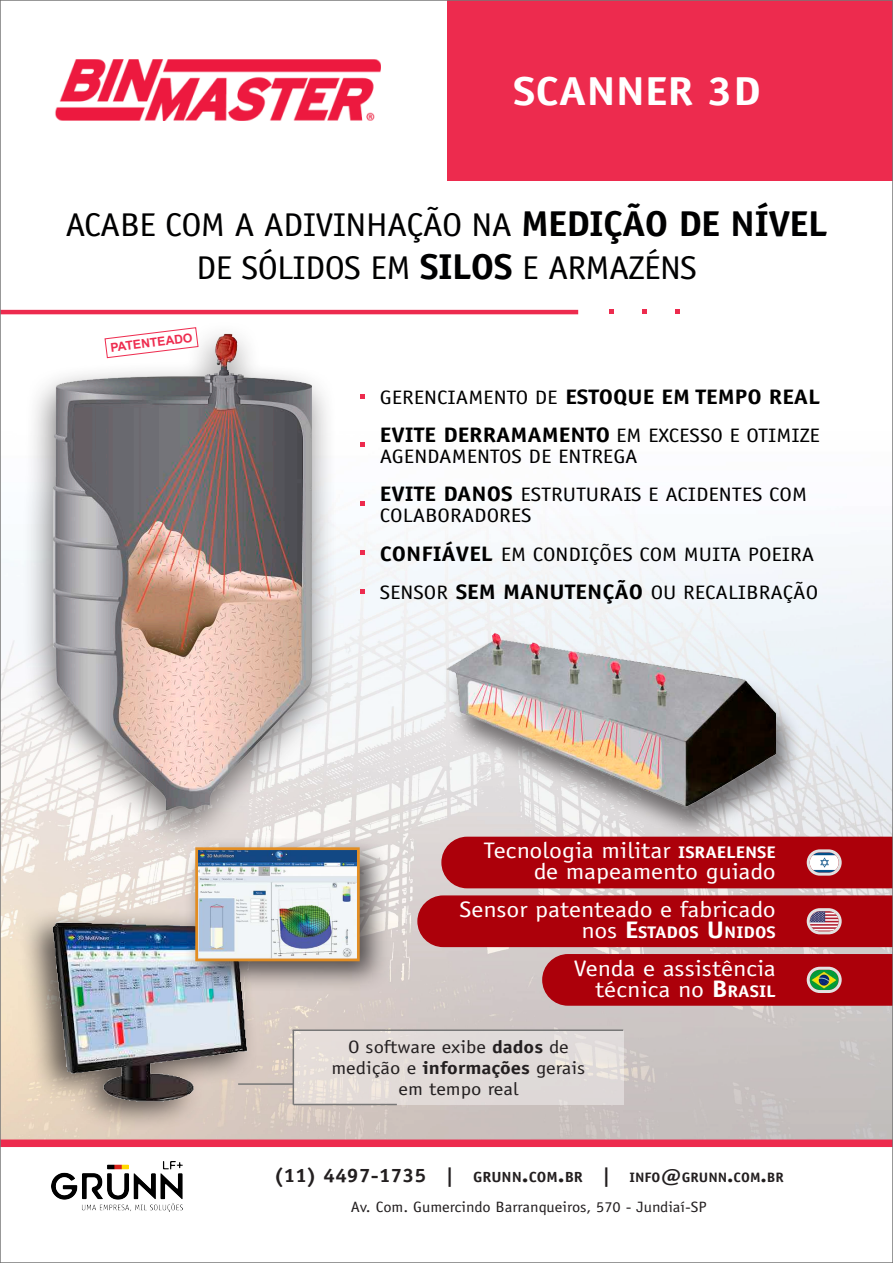
<style>
.page{position:relative;width:893px;height:1263px;background:#fff}
.page>*{position:absolute;margin:0;border:0;box-sizing:border-box;transform-origin:0 0}
.t1{font:700 40.5px "Officina Sans";color:#fff;scale:1.15 1}
.t2{font:33px/43.5px "Officina Sans";letter-spacing:-.02em;color:#000001;text-align:center;scale:1.1 1}
.t3{font:22.5px/21px "Officina Sans";color:#fff;text-align:right;scale:1.15 1}
.t4{font:700 21px/38.2px "Officina Sans";color:#000;scale:1.15 1}
.t5{font:19.5px/38.2px "Officina Sans";color:#000;scale:1.15 1}
.t6{font:700 19.5px "Officina Sans";color:#231f20;scale:1.1 1}
.t7{font:18px/21px "Officina Sans";color:#231f20;text-align:center;scale:1.15 1}
.t8{font:700 16.8px "Officina Sans";color:#fff;scale:1.15 1}
.t9{font:15px "Officina Sans";color:#231f20;scale:1.1 1}
.t10{font:700 12.3px "Arial";color:#ee2d50}
.s1{font-weight:700;font-size:36px}
.s2{font-weight:400;font-size:19.5px}
.s3{font-weight:700;font-size:21px}
.s4{font-weight:700;font-size:16.8px}
.s5{font-weight:400;font-size:22.5px}
.s6{font-size:24px}
.s7{font-weight:700;font-size:24px}
.s8{font-weight:700}
.s9{font-size:14.7px}
.s10{font-size:21px}
.s11{font-size:13.65px}
</style>
<div class="page">
<img style="left:3px;top:309px;width:887px;height:830px">
<img style="left:51px;top:1162px;width:132px;height:50px">
<div style="left:0;top:1139px;width:893px;height:8px;background:#ed2b4e"></div>
<div style="left:441px;top:837px;width:449px;height:51px;background:#ac000a"></div>
<div style="left:417px;top:895px;width:473px;height:52px;background:#ac000a"></div>
<div style="left:542px;top:954px;width:348px;height:52px;background:#ac000a"></div>
<img style="left:810px;top:852px;width:29px;height:21px;border-radius:10px">
<div style="left:807px;top:849px;width:35px;height:27px;border:3px solid #e2e2e2;border-radius:12px"></div>
<img style="left:810px;top:911px;width:29px;height:20px;border-radius:10px">
<div style="left:807px;top:908px;width:35px;height:26px;border:3px solid #e2e2e2;border-radius:12px"></div>
<img style="left:810px;top:970px;width:29px;height:20px;border-radius:10px">
<div style="left:807px;top:967px;width:35px;height:26px;border:3px solid #e2e2e2;border-radius:12px"></div>
<div style="left:19px;top:906px;width:240px;height:226px;background:#231f20;opacity:.75"></div>
<img style="left:51px;top:921px;width:196px;height:184px">
<div style="left:184px;top:836px;width:207px;height:156px;background:#231f20;opacity:.75"></div>
<img style="left:194px;top:846px;width:167px;height:117px">
<div style="left:294px;top:1030px;width:329px;height:74px;background:#e1dbd9"></div>
<hr style="left:293px;top:1029px;width:330px;height:2px;background:#777">
<hr style="left:293px;top:1030px;width:1px;height:74px;background:#777">
<hr style="left:293px;top:1104px;width:104px;height:1px;background:#777">
<hr style="left:238px;top:1083px;width:55px;height:2px;background:#777">
<hr style="left:0;top:310px;width:578px;height:4px;background:#ed2b4e">
<img style="left:55px;top:59px;width:326px;height:62px">
<div style="left:447px;top:0;width:446px;height:180px;background:#ed2b4e"></div>
<svg style="left:609px;top:309px;width:5px;height:5px"></svg>
<svg style="left:642px;top:309px;width:5px;height:5px"></svg>
<svg style="left:675px;top:309px;width:5px;height:5px"></svg>
<div style="left:22px;top:320px;width:315px;height:529px;background:#231f20;opacity:.6"></div>
<img style="left:53px;top:329px;width:259px;height:481px">
<svg style="left:104px;top:327px;width:95px;height:32px"></svg>
<div style="left:439px;top:634px;width:364px;height:206px;background:#231f20;opacity:.6"></div>
<img style="left:444px;top:632px;width:332px;height:177px">
<svg style="left:360px;top:501px;width:5px;height:5px"></svg>
<svg style="left:360px;top:550px;width:5px;height:4px"></svg>
<svg style="left:360px;top:589px;width:5px;height:5px"></svg>
<svg style="left:360px;top:442px;width:5px;height:5px"></svg>
<svg style="left:360px;top:394px;width:5px;height:4px"></svg>
<h1 class="t1" style="left:513px;top:67px;width:217px">SCANNER 3D</h1>
<h2 class="t2" style="left:65px;top:202px;width:694px">ACABE COM A ADIVINHAÇÃO NA <span class="s1">MEDIÇÃO DE NÍVEL<br></span>DE SÓLIDOS EM <span class="s1">SILOS</span> E ARMAZÉNS</h2>
<p class="t10" style="left:110px;top:341px;width:84px;rotate:-7deg">PATENTEADO</p>
<p class="t4" style="left:380px;top:377px;width:385px"><span class="s2">GERENCIAMENTO DE</span> ESTOQUE EM TEMPO REAL<br>EVITE DERRAMAMENTO <span class="s2">EM EXCESSO E OTIMIZE</span></p>
<p class="t5" style="left:380px;top:437px;width:373px">AGENDAMENTOS DE ENTREGA<br><span class="s3">EVITE DANOS</span> ESTRUTURAIS E ACIDENTES COM</p>
<p class="t5" style="left:380px;top:496px;width:383px">COLABORADORES<br><span class="s3">CONFIÁVEL</span> EM CONDIÇÕES COM MUITA POEIRA<br>SENSOR <span class="s3">SEM MANUTENÇÃO</span> OU RECALIBRAÇÃO</p>
<p class="t3" style="left:484px;top:840px;width:256px">Tecnologia militar <span class="s4">ISRAELENSE </span>de mapeamento guiado</p>
<p class="t3" style="left:459px;top:899px;width:277px">Sensor patenteado e fabricado</p>
<p class="t8" style="left:581px;top:926px;width:171px"><span class="s5">nos</span> <span class="s6">E</span>STADOS <span class="s6">U</span>NIDOS</p>
<p class="t3" style="left:574px;top:958px;width:177px">Venda e assistência técnica no <span class="s7">B</span><span class="s4">RASIL</span></p>
<p class="t7" style="left:331px;top:1036px;width:222px">O software exibe <span class="s8">dados</span> de medição e <span class="s8">informações</span> gerais em tempo real</p>
<p class="t6" style="left:274px;top:1167px;width:465px">(11) 4497-1735 | <span class="s9">GRUNN</span><span class="s10">.</span><span class="s9">COM</span><span class="s10">.</span><span class="s9">BR</span> | <span class="s11">INFO</span>@<span class="s11">GRUNN</span>.<span class="s11">COM</span>.<span class="s11">BR</span></p>
<p class="t9" style="left:351px;top:1198px;width:325px">Av. Com. Gumercindo Barranqueiros, 570 - Jundiaí-SP</p>
</div>
